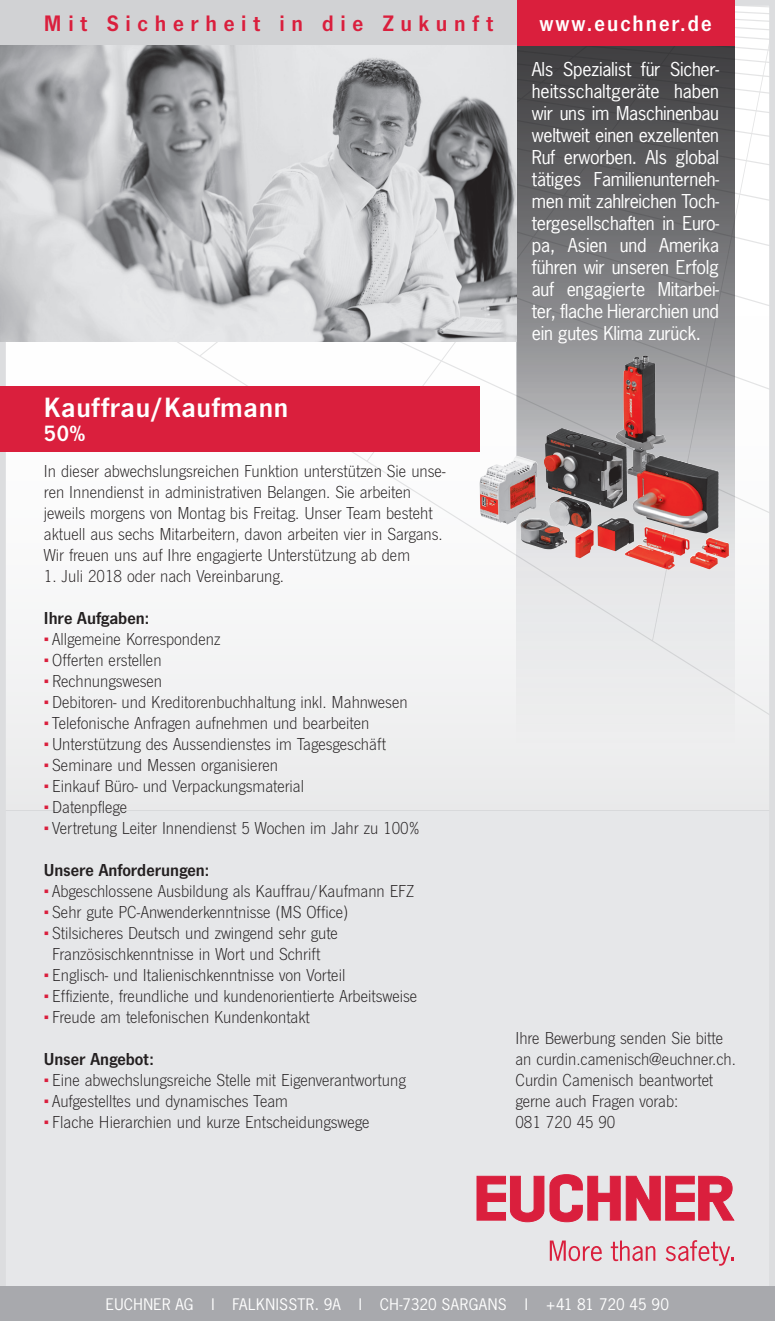
<style>
.page{position:relative;width:775px;height:1321px;background:#fff}
.page>*{position:absolute;margin:0;border:0;box-sizing:border-box;transform-origin:0 0}
.t1{font:29px "News Got Dem";letter-spacing:.025em;color:#fff}
.t2{font:23.2px "News Got Dem";letter-spacing:.285em;color:#da1f3d}
.t3{font:23.2px "News Got Dem";letter-spacing:.09em;color:#fff}
.t4{font:23px "News Got Dem";color:#fff}
.t5{font:300 18px/21px "News Got";color:#231f20}
.t6{font:18px/22px "News Gothic";letter-spacing:-.02em;color:#fff;text-align:justify}
.t7{font:18px "News Got Dem";color:#231f20}
.t8{font:15px "News Gothic";letter-spacing:.015em;color:#fff}
.s1{font-family:"Akzidenz Grotesk BQ";font-size:16px;color:#da1f3d}
</style>
<div class="page">
<div style="left:0;top:810px;width:774px;height:511px;background:#e6e7e9"></div>
<div style="left:7px;top:674px;width:760px;height:136px;background:#edeeee"></div>
<svg style="left:7px;top:489px;width:760px;height:185px"></svg>
<svg style="left:734px;top:7px;width:33px;height:635px"></svg>
<div style="left:516px;top:45px;width:218px;height:703px;background:#eaeaec"></div>
<svg style="left:516px;top:45px;width:218px;height:508px;background:#787375"></svg>
<div style="left:516px;top:0;width:218px;height:45px;background:#da1f3d"></div>
<div style="left:0;top:0;width:516px;height:45px;background:#d1d2d4"></div>
<img style="left:615px;top:356px;width:103px;height:177px">
<img style="left:0;top:45px;width:516px;height:296px">
<div style="left:0;top:1287px;width:774px;height:34px;background:#a8a9ad"></div>
<svg style="left:477px;top:1174px;width:257px;height:48px"></svg>
<svg style="left:549px;top:1240px;width:53px;height:21px"></svg>
<svg style="left:610px;top:1240px;width:45px;height:21px"></svg>
<svg style="left:665px;top:1240px;width:69px;height:26px"></svg>
<div style="left:0;top:387px;width:479px;height:65px;background:#da1f3d"></div>
<p class="t2" style="left:44px;top:10px;width:450px">Mit Sicherheit in die Zukunft</p>
<p class="t3" style="left:539px;top:10px;width:173px">www.euchner.de</p>
<h1 class="t1" style="left:44px;top:391px;width:246px">Kauffrau/Kaufmann</h1>
<p class="t4" style="left:44px;top:420px;width:43px">50%</p>
<p class="t5" style="left:44px;top:461px;width:403px">In dieser abwechslungsreichen Funktion unterstützen Sie unse&shy;ren Innendienst in administrativen Belangen. Sie arbeiten jeweils morgens von Montag bis Freitag. Unser Team besteht aktuell aus sechs Mitarbeitern, davon arbeiten vier in Sargans.<br>Wir freuen uns auf Ihre engagierte Unterstützung ab dem</p>
<p class="t5" style="left:44px;top:566px;width:241px">1. Juli 2018 oder nach Vereinbarung.</p>
<p class="t7" style="left:44px;top:608px;width:107px">Ihre Aufgaben:</p>
<p class="t5" style="left:44px;top:629px;width:178px"><span class="s1">•</span> Allgemeine Korrespondenz</p>
<p class="t5" style="left:44px;top:650px;width:119px"><span class="s1">•</span> Offerten erstellen</p>
<p class="t5" style="left:44px;top:671px;width:120px"><span class="s1">•</span> Rechnungswesen</p>
<p class="t5" style="left:44px;top:692px;width:365px"><span class="s1">•</span> Debitoren- und Kreditorenbuchhaltung inkl. Mahnwesen</p>
<p class="t5" style="left:44px;top:713px;width:327px"><span class="s1">•</span> Telefonische Anfragen aufnehmen und bearbeiten</p>
<p class="t5" style="left:44px;top:734px;width:343px"><span class="s1">•</span> Unterstützung des Aussendienstes im Tagesgeschäft</p>
<p class="t5" style="left:44px;top:755px;width:235px"><span class="s1">•</span> Seminare und Messen organisieren</p>
<p class="t5" style="left:44px;top:776px;width:261px"><span class="s1">•</span> Einkauf Büro- und Verpackungsmaterial</p>
<p class="t5" style="left:44px;top:797px;width:85px"><span class="s1">•</span> Datenpflege</p>
<p class="t5" style="left:44px;top:818px;width:377px"><span class="s1">•</span> Vertretung Leiter Innendienst 5 Wochen im Jahr zu 100%</p>
<p class="t7" style="left:44px;top:859px;width:167px">Unsere Anforderungen:</p>
<p class="t5" style="left:44px;top:881px;width:371px"><span class="s1">•</span> Abgeschlossene Ausbildung als Kauffrau/Kaufmann EFZ</p>
<p class="t5" style="left:44px;top:902px;width:306px"><span class="s1">•</span> Sehr gute PC-Anwenderkenntnisse (MS Office)</p>
<p class="t5" style="left:44px;top:923px;width:295px;text-align:center"><span class="s1">•</span> Stilsicheres Deutsch und zwingend sehr gute<br>Französischkenntnisse in Wort und Schrift</p>
<p class="t5" style="left:44px;top:965px;width:303px"><span class="s1">•</span> Englisch- und Italienischkenntnisse von Vorteil</p>
<p class="t5" style="left:44px;top:986px;width:375px"><span class="s1">•</span> Effiziente, freundliche und kundenorientierte Arbeitsweise</p>
<p class="t5" style="left:44px;top:1007px;width:267px"><span class="s1">•</span> Freude am telefonischen Kundenkontakt</p>
<p class="t7" style="left:44px;top:1048px;width:111px">Unser Angebot:</p>
<p class="t5" style="left:44px;top:1070px;width:363px"><span class="s1">•</span> Eine abwechslungsreiche Stelle mit Eigenverantwortung</p>
<p class="t5" style="left:44px;top:1091px;width:245px"><span class="s1">•</span> Aufgestelltes und dynamisches Team</p>
<p class="t5" style="left:44px;top:1112px;width:327px"><span class="s1">•</span> Flache Hierarchien und kurze Entscheidungswege</p>
<p class="t6" style="left:531px;top:59px;width:189px">Als Spezialist für Sicher&shy;heitsschaltgeräte haben wir uns im Maschinenbau weltweit einen exzellenten Ruf erworben. Als global tätiges Familienunterneh&shy;men mit zahlreichen Toch&shy;tergesellschaften in Euro&shy;pa, Asien und Amerika führen wir unseren Erfolg auf engagierte Mitarbei&shy;ter, flache Hierarchien und ein gutes Klima zurück.</p>
<p class="t5" style="left:515px;top:1028px;width:222px">Ihre Bewerbung senden Sie bitte an curdin.camenisch@euchner.ch.<br>Curdin Camenisch beantwortet gerne auch Fragen vorab:<br>081 720 45 90</p>
<p class="t8" style="left:106px;top:1295px;width:235px">EUCHNER AG I Falknisstr . 9a</p>
<p class="t8" style="left:358px;top:1295px;width:93px">I CH-7320 Sargan</p>
<p class="t8" style="left:498px;top:1295px;width:173px">s I +41 81 720 45 90</p>
</div>
